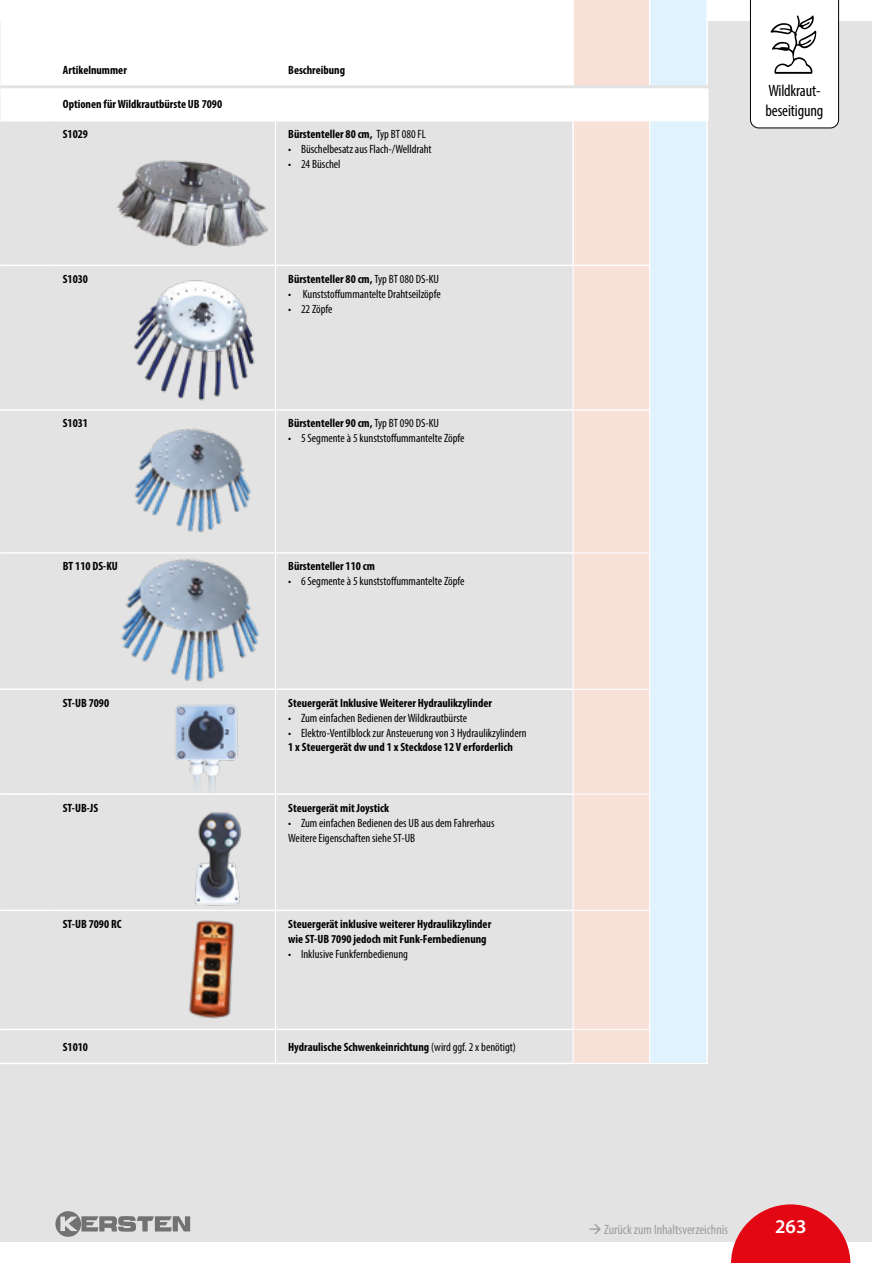
<style>
.page{position:relative;width:893px;height:1263px;background:#fff}
.page>*{position:absolute;margin:0;border:0;box-sizing:border-box;transform-origin:0 0}
.t1{font:600 19.5px "Myriad Pro";color:#fff}
.t2{font:condensed 16.5px/19.8px "Myriad Pro";letter-spacing:-.01em;color:#000}
.t3{font:condensed 13.5px "Myriad Pro";color:#9d9d9c}
.t4{font:700 condensed 12px/15px "Myriad Pro";color:#000}
.t5{font:condensed 12px/15px "Myriad Pro";color:#000}
.s1{font-weight:400}
</style>
<div class="page">
<div style="left:0;top:21px;width:872px;height:1221px;background:#e3e3e3"></div>
<svg style="left:731px;top:1204px;width:119px;height:59px"></svg>
<svg style="left:55px;top:1211px;width:136px;height:25px"></svg>
<div style="left:0;top:21px;width:573px;height:99px;background:#fff"></div>
<div style="left:573px;top:0;width:77px;height:1063px;background:#f8e1d7"></div>
<div style="left:650px;top:0;width:56px;height:1063px;background:#dff2fd"></div>
<hr style="left:572px;top:0;width:2px;height:85px;background:#fff">
<hr style="left:275px;top:0;width:1px;height:85px;background:#fff">
<hr style="left:275px;top:266px;width:1px;height:143px;background:#fff">
<hr style="left:573px;top:266px;width:1px;height:143px;background:#fff">
<hr style="left:649px;top:265px;width:1px;height:145px;background:#fff">
<hr style="left:275px;top:411px;width:1px;height:141px;background:#fff">
<hr style="left:573px;top:411px;width:1px;height:141px;background:#fff">
<hr style="left:649px;top:410px;width:1px;height:142px;background:#fff">
<hr style="left:275px;top:554px;width:1px;height:134px;background:#fff">
<hr style="left:573px;top:553px;width:1px;height:136px;background:#fff">
<hr style="left:649px;top:553px;width:1px;height:136px;background:#fff">
<hr style="left:275px;top:690px;width:1px;height:103px;background:#fff">
<hr style="left:573px;top:690px;width:1px;height:103px;background:#fff">
<hr style="left:649px;top:690px;width:1px;height:103px;background:#fff">
<hr style="left:275px;top:795px;width:1px;height:115px;background:#fff">
<hr style="left:573px;top:795px;width:1px;height:115px;background:#fff">
<hr style="left:649px;top:795px;width:1px;height:115px;background:#fff">
<hr style="left:275px;top:911px;width:1px;height:118px;background:#fff">
<hr style="left:573px;top:911px;width:1px;height:118px;background:#fff">
<hr style="left:649px;top:911px;width:1px;height:118px;background:#fff">
<hr style="left:275px;top:1030px;width:1px;height:33px;background:#fff">
<hr style="left:573px;top:1030px;width:1px;height:33px;background:#fff">
<hr style="left:649px;top:1030px;width:1px;height:33px;background:#fff">
<hr style="left:275px;top:122px;width:1px;height:143px;background:#fff">
<hr style="left:574px;top:120px;width:76px;height:1px;background:#fff">
<hr style="left:650px;top:120px;width:59px;height:1px;background:#fff">
<hr style="left:649px;top:121px;width:1px;height:144px;background:#fff">
<hr style="left:573px;top:552px;width:77px;height:1px;background:#fff">
<hr style="left:573px;top:689px;width:77px;height:1px;background:#fff">
<hr style="left:573px;top:793px;width:77px;height:2px;background:#fff">
<hr style="left:573px;top:910px;width:77px;height:1px;background:#fff">
<hr style="left:573px;top:1029px;width:77px;height:1px;background:#fff">
<hr style="left:573px;top:1063px;width:77px;height:1px;background:#fff">
<hr style="left:650px;top:1063px;width:58px;height:1px;background:#fff">
<hr style="left:649px;top:0;width:1px;height:85px;background:#fff">
<hr style="left:706px;top:88px;width:3px;height:32px;background:#fff">
<hr style="left:0;top:120px;width:54px;height:2px;background:#fff">
<hr style="left:0;top:552px;width:54px;height:2px;background:#fff">
<hr style="left:0;top:688px;width:54px;height:2px;background:#fff">
<hr style="left:0;top:793px;width:54px;height:2px;background:#fff">
<hr style="left:0;top:910px;width:54px;height:1px;background:#fff">
<hr style="left:0;top:1029px;width:54px;height:1px;background:#fff">
<hr style="left:0;top:1063px;width:54px;height:1px;background:#fff">
<hr style="left:706px;top:121px;width:2px;height:144px;background:#fff">
<hr style="left:706px;top:265px;width:2px;height:145px;background:#fff">
<hr style="left:706px;top:410px;width:2px;height:143px;background:#fff">
<hr style="left:706px;top:553px;width:2px;height:136px;background:#fff">
<hr style="left:706px;top:689px;width:2px;height:105px;background:#fff">
<hr style="left:706px;top:794px;width:2px;height:116px;background:#fff">
<hr style="left:706px;top:910px;width:2px;height:119px;background:#fff">
<hr style="left:706px;top:1029px;width:2px;height:34px;background:#fff">
<hr style="left:54px;top:120px;width:221px;height:2px;background:#fff">
<hr style="left:275px;top:120px;width:299px;height:2px;background:#fff">
<hr style="left:572px;top:122px;width:2px;height:143px;background:#fff">
<hr style="left:54px;top:552px;width:221px;height:2px;background:#fff">
<hr style="left:275px;top:552px;width:298px;height:2px;background:#fff">
<hr style="left:54px;top:688px;width:221px;height:2px;background:#fff">
<hr style="left:275px;top:688px;width:298px;height:2px;background:#fff">
<hr style="left:54px;top:793px;width:221px;height:2px;background:#fff">
<hr style="left:275px;top:793px;width:298px;height:2px;background:#fff">
<hr style="left:54px;top:910px;width:221px;height:1px;background:#fff">
<hr style="left:275px;top:910px;width:298px;height:1px;background:#fff">
<hr style="left:54px;top:1029px;width:221px;height:1px;background:#fff">
<hr style="left:275px;top:1029px;width:298px;height:1px;background:#fff">
<hr style="left:54px;top:1063px;width:221px;height:1px;background:#fff">
<hr style="left:275px;top:1063px;width:298px;height:1px;background:#fff">
<hr style="left:706px;top:0;width:2px;height:85px;background:#fff">
<hr style="left:0;top:265px;width:54px;height:1px;background:#fff">
<hr style="left:54px;top:265px;width:221px;height:1px;background:#fff">
<hr style="left:275px;top:265px;width:298px;height:1px;background:#fff">
<hr style="left:573px;top:265px;width:76px;height:1px;background:#fff">
<hr style="left:0;top:409px;width:54px;height:2px;background:#fff">
<hr style="left:54px;top:409px;width:221px;height:2px;background:#fff">
<hr style="left:275px;top:409px;width:298px;height:2px;background:#fff">
<hr style="left:573px;top:409px;width:76px;height:2px;background:#fff">
<hr style="left:0;top:85px;width:54px;height:3px;background:#e3e3e3">
<hr style="left:54px;top:85px;width:221px;height:3px;background:#e3e3e3">
<hr style="left:275px;top:85px;width:298px;height:3px;background:#e3e3e3">
<hr style="left:573px;top:85px;width:77px;height:3px;background:#e3e3e3">
<hr style="left:650px;top:85px;width:59px;height:3px;background:#e3e3e3">
<img style="left:134px;top:280px;width:121px;height:121px">
<img style="left:172px;top:704px;width:71px;height:90px">
<img style="left:116px;top:160px;width:152px;height:87px">
<img style="left:195px;top:812px;width:46px;height:94px">
<img style="left:134px;top:428px;width:117px;height:105px">
<img style="left:109px;top:559px;width:166px;height:130px">
<svg style="left:750px;top:0;width:89px;height:128px"></svg>
<img style="left:189px;top:920px;width:46px;height:99px">
<p class="t4" style="left:63px;top:62px;width:65px">Artikelnummer</p>
<p class="t4" style="left:288px;top:62px;width:58px">Beschreibung</p>
<p class="t4" style="left:63px;top:97px;width:161px">Optionen für Wildkrautbürste UB 7090</p>
<p class="t4" style="left:63px;top:127px;width:27px">S1029</p>
<p class="t4" style="left:288px;top:127px;width:139px">Bürstenteller 80 cm, <span class="s1">Typ BT 080 FL</span></p>
<p class="t5" style="left:288px;top:142px;width:145px">• Büschelbesatz aus Flach-/Welldraht</p>
<p class="t5" style="left:288px;top:157px;width:54px">• 24 Büschel</p>
<p class="t4" style="left:63px;top:271px;width:27px">S1030</p>
<p class="t4" style="left:288px;top:271px;width:152px">Bürstenteller 80 cm, <span class="s1">Typ BT 080 DS-KU</span></p>
<p class="t5" style="left:288px;top:286px;width:154px">• Kunststoffummantelte Drahtseilzöpfe</p>
<p class="t5" style="left:288px;top:301px;width:46px">• 22 Zöpfe</p>
<p class="t4" style="left:63px;top:416px;width:27px">S1031</p>
<p class="t4" style="left:288px;top:416px;width:152px">Bürstenteller 90 cm, <span class="s1">Typ BT 090 DS-KU</span></p>
<p class="t5" style="left:288px;top:431px;width:178px">• 5 Segmente à 5 kunststoffummantelte Zöpfe</p>
<p class="t4" style="left:63px;top:559px;width:57px">BT 110 DS-KU</p>
<p class="t4" style="left:288px;top:559px;width:88px">Bürstenteller 110 cm</p>
<p class="t5" style="left:288px;top:574px;width:178px">• 6 Segmente à 5 kunststoffummantelte Zöpfe</p>
<p class="t4" style="left:63px;top:695px;width:48px">ST-UB 7090</p>
<p class="t4" style="left:288px;top:695px;width:205px">Steuergerät Inklusive Weiterer Hydraulikzylinder</p>
<p class="t5" style="left:288px;top:710px;width:180px">• Zum einfachen Bedienen der Wildkrautbürste</p>
<p class="t5" style="left:288px;top:725px;width:240px">• Elektro-Ventilblock zur Ansteuerung von 3 Hydraulikzylindern</p>
<p class="t4" style="left:288px;top:739px;width:226px">1 x Steuergerät dw und 1 x Steckdose 12 V erforderlich</p>
<p class="t4" style="left:63px;top:800px;width:37px">ST-UB-JS</p>
<p class="t4" style="left:288px;top:800px;width:102px">Steuergerät mit Joystick</p>
<p class="t5" style="left:288px;top:815px;width:208px">• Zum einfachen Bedienen des UB aus dem Fahrerhaus<br>Weitere Eigenschaften siehe ST-UB</p>
<p class="t4" style="left:63px;top:916px;width:60px">ST-UB 7090 RC</p>
<p class="t4" style="left:288px;top:916px;width:204px">Steuergerät inklusive weiterer Hydraulikzylinder wie ST-UB 7090 jedoch mit Funk-Fernbedienung</p>
<p class="t5" style="left:288px;top:946px;width:121px">• Inklusive Funkfernbedienung</p>
<p class="t4" style="left:63px;top:1039px;width:27px">S1010</p>
<p class="t4" style="left:288px;top:1039px;width:229px">Hydraulische Schwenkeinrichtung <span class="s1">(wird ggf. 2 x benötigt)</span></p>
<h2 class="t2" style="left:766px;top:81px;width:59px">Wildkraut&shy;beseitigung</h2>
<p class="t3" style="left:589px;top:1221px;width:141px">→ Zurück zum Inhaltsverzeichnis</p>
<h1 class="t1" style="left:775px;top:1214px;width:33px">263</h1>
</div>
